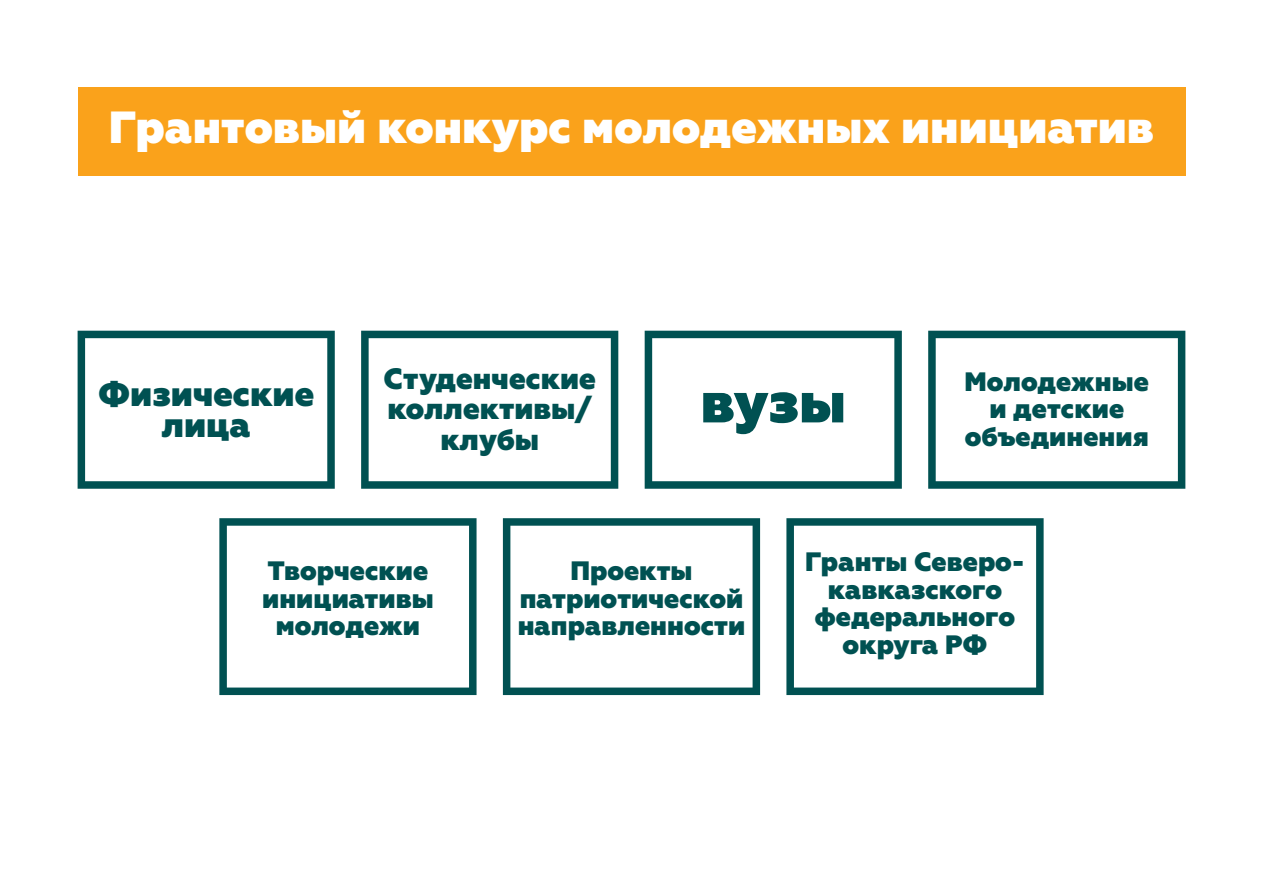
<style>
.page{position:relative;width:1263px;height:893px;background:#fff}
.page>*{position:absolute;margin:0;border:0;box-sizing:border-box;transform-origin:0 0}
.t1{font:800 57px "Geometria";color:#005152}
.t2{font:800 45px "Geometria";color:#fff}
.t3{font:800 34.35px/30.5px "Geometria";color:#005152;text-align:center}
.t4{font:800 29.4px/30.5px "Geometria";color:#005152;text-align:center}
.t5{font:800 26.55px/27.5px "Geometria";color:#005152;text-align:center}
</style>
<div class="page">
<div style="left:78px;top:87px;width:1107px;height:89px;background:#faa21b"></div>
<svg style="left:78px;top:331px;width:257px;height:158px"></svg>
<svg style="left:219px;top:518px;width:257px;height:177px"></svg>
<svg style="left:503px;top:518px;width:257px;height:177px"></svg>
<svg style="left:786px;top:518px;width:257px;height:177px"></svg>
<svg style="left:645px;top:331px;width:257px;height:158px"></svg>
<svg style="left:361px;top:331px;width:257px;height:158px"></svg>
<svg style="left:928px;top:331px;width:257px;height:158px"></svg>
<h2 class="t2" style="left:109px;top:101px;width:1046px">Грантовый конкурс молодежных инициатив</h2>
<p class="t3" style="left:98px;top:380px;width:218px">Физические лица</p>
<p class="t4" style="left:384px;top:364px;width:214px">Студенческие коллективы/ клубы</p>
<p class="t5" style="left:965px;top:369px;width:186px">Молодежные и детские объединения</p>
<h1 class="t1" style="left:700px;top:368px;width:147px">вузы</h1>
<p class="t5" style="left:262px;top:558px;width:173px">Творческие инициативы молодежи</p>
<p class="t5" style="left:518px;top:558px;width:229px">Проекты патриотической направленности</p>
<p class="t5" style="left:805px;top:549px;width:221px">Гранты Северо&shy;кавказского федерального округа РФ</p>
</div>
